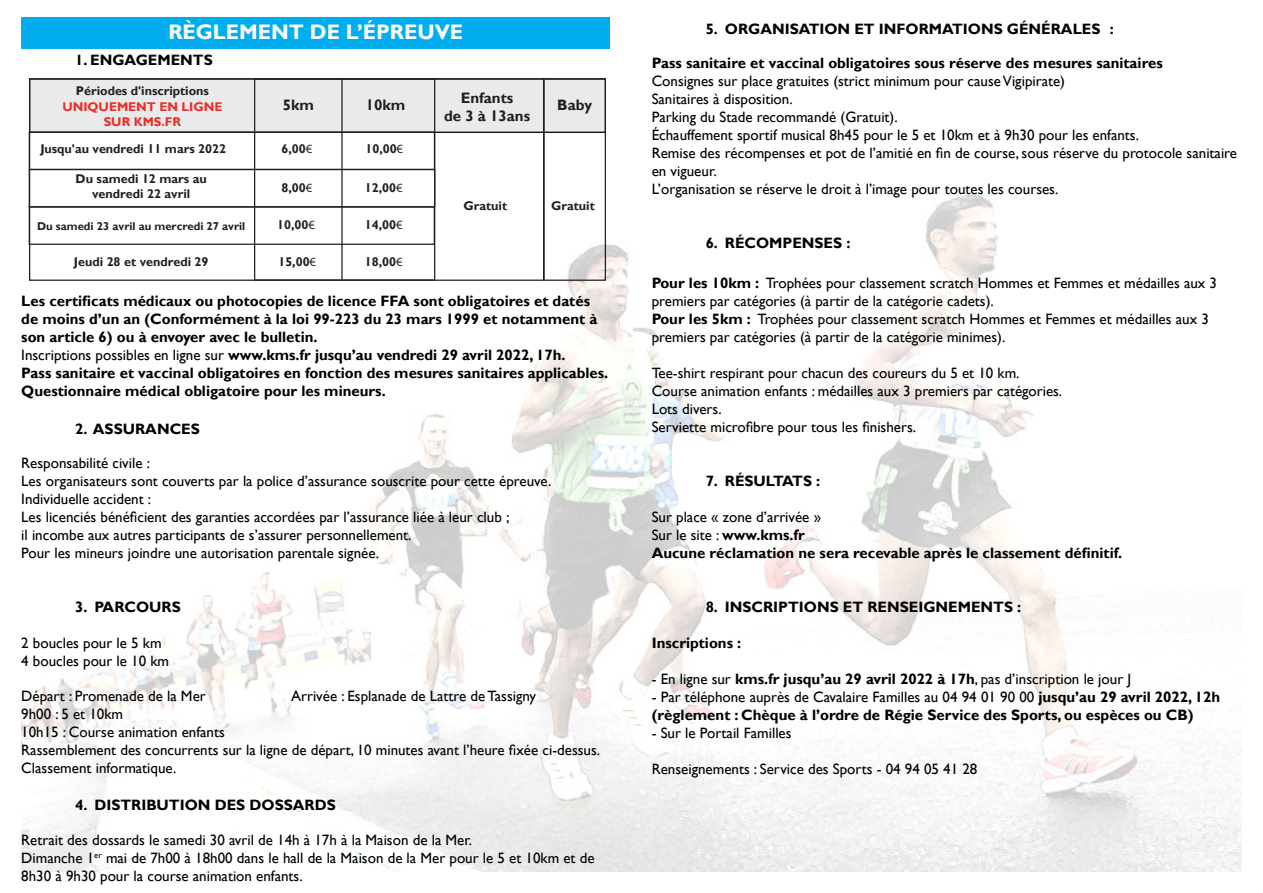
<style>
.page{position:relative;width:1263px;height:893px;background:#fff}
.page>*{position:absolute;margin:0;border:0;box-sizing:border-box;transform-origin:0 0}
.t1{font:700 21px "Gill Sans";color:#fff}
.t2{font:700 15.15px/18.1px "Gill Sans";color:#231f20;text-align:center}
.t3{font:15px/18px "Gill Sans";color:#000}
.t4{font:700 15px/18px "Gill Sans";color:#000}
.t5{font:700 12.6px/15.1px "Gill Sans";color:#231f20;text-align:center}
.t6{font:700 12.6px/15.1px "Gill Sans";color:#ee2c27;text-align:center}
.t7{font:700 11.4px "Gill Sans";color:#231f20}
.s1{color:#231f20}
.s2{font-family:"Myriad Pro";font-weight:400}
.s3{font-weight:400}
.s4{font-weight:700}
</style>
<div class="page">
<img style="left:21px;top:48px;width:1221px;height:824px">
<div style="left:21px;top:17px;width:589px;height:31px;background:#00aeef"></div>
<div style="left:30px;top:79px;width:575px;height:53px;background:#e9eaeb"></div>
<div style="left:29px;top:78px;width:577px;height:55px;border:1px solid #000"></div>
<div style="left:29px;top:132px;width:406px;height:38px;border:1px solid #231f20"></div>
<div style="left:29px;top:169px;width:406px;height:38px;border:1px solid #231f20"></div>
<div style="left:29px;top:206px;width:406px;height:39px;border:1px solid #231f20"></div>
<div style="left:543px;top:79px;width:1px;height:202px;border:1px solid #231f20"></div>
<div style="left:254px;top:78px;width:181px;height:203px;border:1px solid #231f20"></div>
<hr style="left:341px;top:79px;width:2px;height:201px;background:#231f20">
<p class="t1" style="left:168px;top:19px;width:296px">RÈGLEMENT DE L’ÉPREUVE</p>
<p class="t4" style="left:75px;top:51px;width:139px">1. ENGAGEMENTS</p>
<p class="t6" style="left:62px;top:84px;width:162px"><span class="s1">Périodes d'inscriptions<br></span>UNIQUEMENT EN LIGNE<br>SUR KMS.FR</p>
<p class="t5" style="left:40px;top:141px;width:187px">Jusqu'au vendredi 11 mars 2022</p>
<p class="t5" style="left:76px;top:172px;width:133px">Du samedi 12 mars au vendredi 22 avril</p>
<p class="t7" style="left:37px;top:219px;width:210px">Du samedi 23 avril au mercredi 27 avril</p>
<p class="t5" style="left:74px;top:254px;width:136px">Jeudi 28 et vendredi 29</p>
<p class="t2" style="left:283px;top:96px;width:33px">5km</p>
<p class="t2" style="left:366px;top:96px;width:41px">10km</p>
<p class="t2" style="left:444px;top:89px;width:88px">Enfants<br>de 3 à 13ans</p>
<p class="t2" style="left:557px;top:96px;width:37px">Baby</p>
<p class="t5" style="left:282px;top:142px;width:32px">6,00<span class="s2">€</span></p>
<p class="t5" style="left:282px;top:181px;width:32px">8,00<span class="s2">€</span></p>
<p class="t5" style="left:277px;top:217px;width:39px">10,00<span class="s2">€</span></p>
<p class="t5" style="left:278px;top:254px;width:39px">15,00<span class="s2">€</span></p>
<p class="t5" style="left:365px;top:142px;width:39px">10,00<span class="s2">€</span></p>
<p class="t5" style="left:365px;top:181px;width:39px">12,00<span class="s2">€</span></p>
<p class="t5" style="left:365px;top:217px;width:39px">14,00<span class="s2">€</span></p>
<p class="t5" style="left:365px;top:254px;width:39px">18,00<span class="s2">€</span></p>
<p class="t5" style="left:464px;top:199px;width:45px">Gratuit</p>
<p class="t5" style="left:551px;top:199px;width:45px">Gratuit</p>
<p class="t4" style="left:21px;top:293px;width:578px">Les certificats médicaux ou photocopies de licence FFA sont obligatoires et datés de moins d’un an (Conformément à la loi 99-223 du 23 mars 1999 et notamment à son article 6) ou à envoyer avec le bulletin.</p>
<p class="t4" style="left:21px;top:347px;width:546px"><span class="s3">Inscriptions possibles en ligne sur</span> www.kms.fr jusqu’au vendredi 29 avril 2022, 17h.</p>
<p class="t4" style="left:21px;top:365px;width:588px">Pass sanitaire et vaccinal obligatoires en fonction des mesures sanitaires applicables.<br>Questionnaire médical obligatoire pour les mineurs.</p>
<p class="t4" style="left:75px;top:420px;width:126px">2. ASSURANCES</p>
<p class="t3" style="left:21px;top:455px;width:130px">Responsabilité civile :</p>
<p class="t3" style="left:21px;top:473px;width:531px">Les organisateurs sont couverts par la police d’assurance souscrite pour cette épreuve.</p>
<p class="t3" style="left:21px;top:491px;width:131px">Individuelle accident :</p>
<p class="t3" style="left:21px;top:509px;width:490px">Les licenciés bénéficient des garanties accordées par l’assurance liée à leur club ;</p>
<p class="t3" style="left:21px;top:527px;width:392px">il incombe aux autres participants de s’assurer personnellement.</p>
<p class="t3" style="left:21px;top:545px;width:359px">Pour les mineurs joindre une autorisation parentale signée.</p>
<p class="t4" style="left:75px;top:599px;width:107px">3. PARCOURS</p>
<p class="t3" style="left:21px;top:635px;width:142px">2 boucles pour le 5 km</p>
<p class="t3" style="left:21px;top:653px;width:149px">4 boucles pour le 10 km</p>
<p class="t3" style="left:21px;top:687px;width:186px">Départ : Promenade de la Mer</p>
<p class="t3" style="left:291px;top:687px;width:246px">Arrivée : Esplanade de Lattre de Tassigny</p>
<p class="t3" style="left:21px;top:705px;width:103px">9h00 : 5 et 10km</p>
<p class="t3" style="left:21px;top:723px;width:205px">10h15 : Course animation enfants</p>
<p class="t3" style="left:21px;top:741px;width:580px">Rassemblement des concurrents sur la ligne de départ, 10 minutes avant l’heure fixée ci-dessus.</p>
<p class="t3" style="left:21px;top:759px;width:157px">Classement informatique.</p>
<p class="t4" style="left:75px;top:797px;width:262px">4. DISTRIBUTION DES DOSSARDS</p>
<p class="t3" style="left:21px;top:831px;width:452px">Retrait des dossards le samedi 30 avril de 14h à 17h à la Maison de la Mer.</p>
<p class="t3" style="left:21px;top:849px;width:575px">Dimanche 1<sup>er</sup> mai de 7h00 à 18h00 dans le hall de la Maison de la Mer pour le 5 et 10km et de<br>8h30 à 9h30 pour la course animation enfants.</p>
<p class="t4" style="left:706px;top:20px;width:409px">5. ORGANISATION ET INFORMATIONS GÉNÉRALES :</p>
<p class="t4" style="left:652px;top:54px;width:512px">Pass sanitaire et vaccinal obligatoires sous réserve des mesures sanitaires</p>
<p class="t3" style="left:652px;top:72px;width:415px">Consignes sur place gratuites (strict minimum pour cause Vigipirate)</p>
<p class="t3" style="left:652px;top:90px;width:142px">Sanitaires à disposition.</p>
<p class="t3" style="left:652px;top:108px;width:248px">Parking du Stade recommandé (Gratuit).</p>
<p class="t3" style="left:652px;top:126px;width:489px">Échauffement sportif musical 8h45 pour le 5 et 10km et à 9h30 pour les enfants.</p>
<p class="t3" style="left:652px;top:144px;width:587px">Remise des récompenses et pot de l’amitié en fin de course, sous réserve du protocole sanitaire en vigueur.</p>
<p class="t3" style="left:652px;top:180px;width:408px">L’organisation se réserve le droit à l’image pour toutes les courses.</p>
<p class="t4" style="left:706px;top:234px;width:146px">6. RÉCOMPENSES :</p>
<p class="t3" style="left:652px;top:274px;width:567px"><span class="s4">Pour les 10km :</span> Trophées pour classement scratch Hommes et Femmes et médailles aux 3 premiers par catégories (à partir de la catégorie cadets).</p>
<p class="t3" style="left:652px;top:310px;width:559px"><span class="s4">Pour les 5km :</span> Trophées pour classement scratch Hommes et Femmes et médailles aux 3 premiers par catégories (à partir de la catégorie minimes).</p>
<p class="t3" style="left:652px;top:364px;width:369px">Tee-shirt respirant pour chacun des coureurs du 5 et 10 km.</p>
<p class="t3" style="left:652px;top:382px;width:412px">Course animation enfants : médailles aux 3 premiers par catégories.</p>
<p class="t3" style="left:652px;top:400px;width:71px">Lots divers.</p>
<p class="t3" style="left:652px;top:418px;width:266px">Serviette microfibre pour tous les finishers.</p>
<p class="t4" style="left:706px;top:472px;width:116px">7. RÉSULTATS :</p>
<p class="t3" style="left:652px;top:508px;width:171px">Sur place « zone d’arrivée »</p>
<p class="t3" style="left:652px;top:526px;width:155px">Sur le site : <span class="s4">www.kms.fr</span></p>
<p class="t4" style="left:652px;top:544px;width:472px">Aucune réclamation ne sera recevable après le classement définitif.</p>
<p class="t4" style="left:706px;top:598px;width:317px">8. INSCRIPTIONS ET RENSEIGNEMENTS :</p>
<p class="t4" style="left:652px;top:634px;width:91px">Inscriptions :</p>
<p class="t3" style="left:652px;top:670px;width:481px">- En ligne sur <span class="s4">kms.fr jusqu’au 29 avril 2022 à 17h</span>, pas d’inscription le jour J</p>
<p class="t3" style="left:652px;top:688px;width:570px">- Par téléphone auprès de Cavalaire Familles au 04 94 01 90 00 <span class="s4">jusqu’au 29 avril 2022, 12h</span></p>
<p class="t4" style="left:652px;top:706px;width:543px">(règlement : Chèque à l’ordre de Régie Service des Sports, ou espèces ou CB)</p>
<p class="t3" style="left:652px;top:724px;width:141px">- Sur le Portail Familles</p>
<p class="t3" style="left:652px;top:760px;width:327px">Renseignements : Service des Sports - 04 94 05 41 28</p>
</div>
